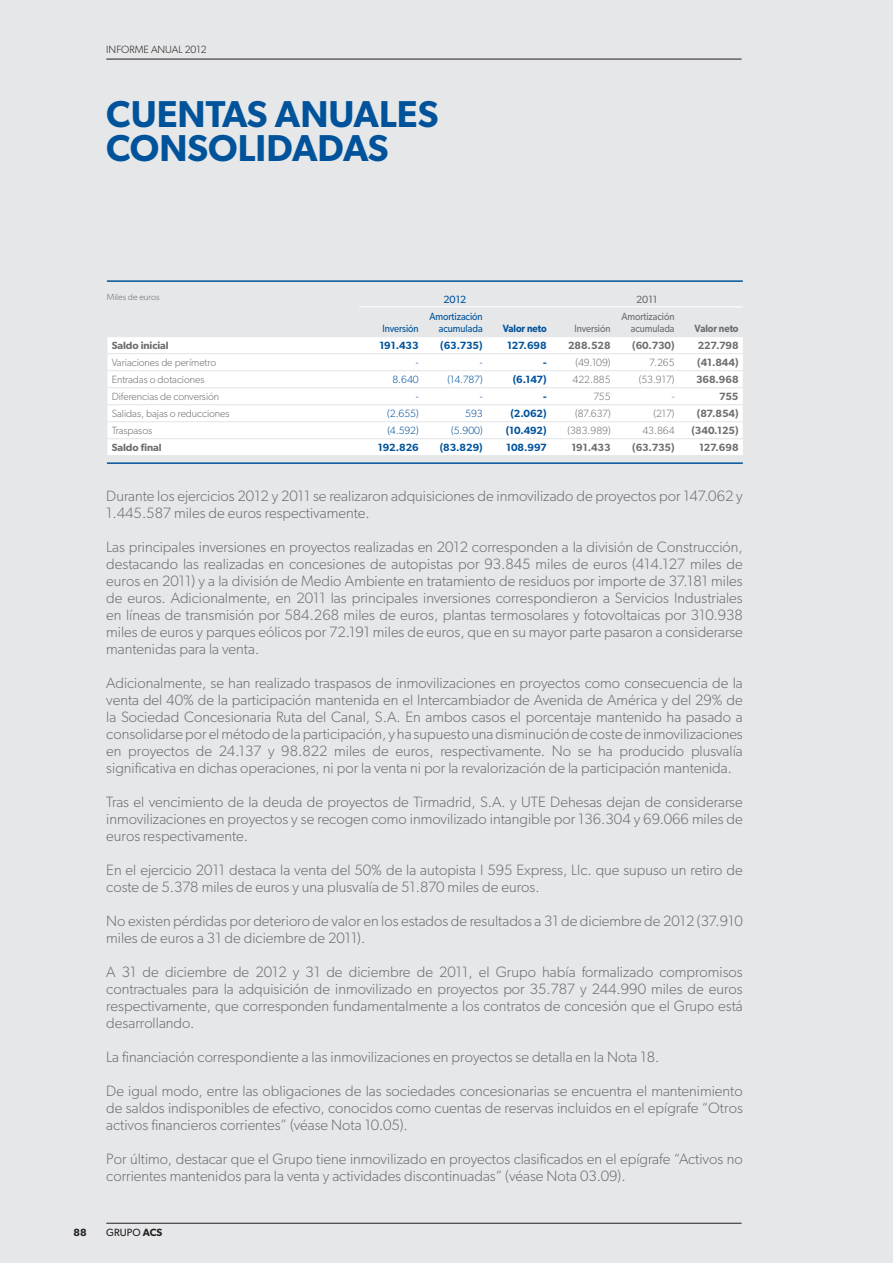
<style>
.page{position:relative;width:893px;height:1263px;background:#e6e7e8}
.page>*{position:absolute;margin:0;border:0;box-sizing:border-box;transform-origin:0 0}
.t1{font:600 37.5px/34px "Gibson";color:#00539b}
.t2{font:300 15px/17px "Gibson";color:#6d6e70;text-align:justify}
.t3{font:300 10.5px "Gibson";letter-spacing:-.005em;color:#6d6e70}
.t4{font:600 10.5px "Gibson";letter-spacing:-.005em;color:#6d6e70}
.t5{font:600 10.5px "Gibson";letter-spacing:-.005em;color:#00539b}
.t6{font:300 10.5px "Gibson";letter-spacing:-.005em;color:#00539b}
.t7{font:10.5px/12.8px "Gibson";letter-spacing:-.005em;color:#00539b;text-align:right;scale:.9 1}
.t8{font:10.5px/12.8px "Gibson";letter-spacing:-.005em;color:#6d6e70;text-align:right;scale:.9 1}
.t9{font:300 10.5px "Gibson";color:#231f20}
.t10{font:600 10.5px "Gibson";letter-spacing:-.005em;color:#00539b;scale:.9 1}
.t11{font:600 10.5px "Gibson";letter-spacing:-.005em;color:#6d6e70;scale:.9 1}
.t12{font:10.5px "Gibson";color:#231f20}
.t13{font:10.5px "Gibson";letter-spacing:-.005em;color:#00539b}
.t14{font:10.5px "Gibson";letter-spacing:-.005em;color:#6d6e70}
.t15{font:600 10.5px "Gibson";color:#231f20}
.t16{font:300 9px "Gibson";letter-spacing:-.005em;color:#6d6e70}
.s1{font-weight:600}
</style>
<div class="page">
<hr style="left:106px;top:1223px;width:636px;height:1px;background:#231f20">
<hr style="left:106px;top:59px;width:636px;height:1px;background:#231f20">
<div style="left:107px;top:337px;width:636px;height:118px;background:#fff"></div>
<hr style="left:106px;top:353px;width:253px;height:1px;background:#e6e7e8">
<hr style="left:106px;top:370px;width:253px;height:1px;background:#e6e7e8">
<hr style="left:106px;top:387px;width:253px;height:1px;background:#e6e7e8">
<hr style="left:106px;top:404px;width:253px;height:1px;background:#e6e7e8">
<hr style="left:106px;top:421px;width:253px;height:1px;background:#e6e7e8">
<hr style="left:106px;top:438px;width:253px;height:1px;background:#e6e7e8">
<hr style="left:359px;top:353px;width:64px;height:1px;background:#e6e7e8">
<hr style="left:359px;top:370px;width:64px;height:1px;background:#e6e7e8">
<hr style="left:359px;top:387px;width:64px;height:1px;background:#e6e7e8">
<hr style="left:359px;top:404px;width:64px;height:1px;background:#e6e7e8">
<hr style="left:359px;top:421px;width:64px;height:1px;background:#e6e7e8">
<hr style="left:359px;top:438px;width:64px;height:1px;background:#e6e7e8">
<hr style="left:423px;top:353px;width:320px;height:1px;background:#e6e7e8">
<hr style="left:423px;top:370px;width:320px;height:1px;background:#e6e7e8">
<hr style="left:423px;top:387px;width:320px;height:1px;background:#e6e7e8">
<hr style="left:423px;top:404px;width:320px;height:1px;background:#e6e7e8">
<hr style="left:423px;top:421px;width:320px;height:1px;background:#e6e7e8">
<hr style="left:423px;top:438px;width:320px;height:1px;background:#e6e7e8">
<hr style="left:359px;top:306px;width:384px;height:1px;background:#fff">
<hr style="left:107px;top:280px;width:636px;height:2px;background:#00539b">
<hr style="left:107px;top:462px;width:636px;height:2px;background:#00539b">
<p class="t9" style="left:106px;top:46px;width:102px">INFORME ANUAL 2012</p>
<h1 class="t1" style="left:106px;top:101px;width:334px">CUENTAS ANUALES<br>CONSOLIDADAS</h1>
<p class="t15" style="left:73px;top:1229px;width:15px">88</p>
<p class="t16" style="left:107px;top:293px;width:54px">Miles de euros</p>
<p class="t13" style="left:443px;top:295px;width:24px">2012</p>
<p class="t14" style="left:636px;top:295px;width:23px">2011</p>
<p class="t7" style="left:383px;top:324px;width:42px">Inversión</p>
<p class="t7" style="left:429px;top:311px;width:61px">Amortización acumulada</p>
<p class="t8" style="left:621px;top:311px;width:61px">Amortización acumulada</p>
<p class="t10" style="left:503px;top:325px;width:50px">Valor neto</p>
<p class="t8" style="left:575px;top:324px;width:42px">Inversión</p>
<p class="t11" style="left:695px;top:325px;width:50px">Valor neto</p>
<p class="t4" style="left:112px;top:342px;width:58px">Saldo inicial</p>
<p class="t5" style="left:379px;top:342px;width:41px">191.433</p>
<p class="t5" style="left:440px;top:342px;width:44px">(63.735)</p>
<p class="t5" style="left:507px;top:342px;width:41px">127.698</p>
<p class="t4" style="left:568px;top:342px;width:44px">288.528</p>
<p class="t4" style="left:632px;top:342px;width:44px">(60.730)</p>
<p class="t4" style="left:698px;top:342px;width:42px">227.798</p>
<p class="t3" style="left:112px;top:359px;width:106px">Variaciones de perímetro</p>
<p class="t6" style="left:416px;top:359px;width:4px">-</p>
<p class="t6" style="left:480px;top:359px;width:4px">-</p>
<p class="t5" style="left:543px;top:359px;width:5px">-</p>
<p class="t3" style="left:576px;top:359px;width:37px">(49.109)</p>
<p class="t3" style="left:649px;top:359px;width:27px">7.265</p>
<p class="t4" style="left:697px;top:359px;width:43px">(41.844)</p>
<p class="t3" style="left:112px;top:376px;width:94px">Entradas o dotaciones</p>
<p class="t6" style="left:392px;top:376px;width:28px">8.640</p>
<p class="t6" style="left:447px;top:376px;width:37px">(14.787)</p>
<p class="t5" style="left:513px;top:376px;width:35px">(6.147)</p>
<p class="t3" style="left:573px;top:376px;width:39px">422.885</p>
<p class="t3" style="left:639px;top:376px;width:37px">(53.917)</p>
<p class="t4" style="left:696px;top:376px;width:44px">368.968</p>
<p class="t3" style="left:112px;top:393px;width:109px">Diferencias de conversión</p>
<p class="t6" style="left:416px;top:393px;width:4px">-</p>
<p class="t6" style="left:480px;top:393px;width:4px">-</p>
<p class="t5" style="left:543px;top:393px;width:5px">-</p>
<p class="t3" style="left:593px;top:393px;width:19px">755</p>
<p class="t3" style="left:672px;top:393px;width:4px">-</p>
<p class="t4" style="left:719px;top:393px;width:21px">755</p>
<p class="t3" style="left:112px;top:410px;width:119px">Salidas, bajas o reducciones</p>
<p class="t6" style="left:387px;top:410px;width:33px">(2.655)</p>
<p class="t6" style="left:465px;top:410px;width:19px">593</p>
<p class="t5" style="left:510px;top:410px;width:38px">(2.062)</p>
<p class="t3" style="left:575px;top:410px;width:37px">(87.637)</p>
<p class="t3" style="left:653px;top:410px;width:23px">(217)</p>
<p class="t4" style="left:697px;top:410px;width:43px">(87.854)</p>
<p class="t3" style="left:112px;top:427px;width:42px">Traspasos</p>
<p class="t6" style="left:387px;top:427px;width:33px">(4.592)</p>
<p class="t6" style="left:451px;top:427px;width:33px">(5.900)</p>
<p class="t5" style="left:506px;top:427px;width:42px">(10.492)</p>
<p class="t3" style="left:567px;top:427px;width:45px">(383.989)</p>
<p class="t3" style="left:642px;top:427px;width:34px">43.864</p>
<p class="t4" style="left:691px;top:427px;width:49px">(340.125)</p>
<p class="t4" style="left:112px;top:444px;width:51px">Saldo final</p>
<p class="t5" style="left:378px;top:444px;width:42px">192.826</p>
<p class="t5" style="left:440px;top:444px;width:44px">(83.829)</p>
<p class="t5" style="left:506px;top:444px;width:42px">108.997</p>
<p class="t4" style="left:571px;top:444px;width:41px">191.433</p>
<p class="t4" style="left:632px;top:444px;width:44px">(63.735)</p>
<p class="t4" style="left:699px;top:444px;width:41px">127.698</p>
<p class="t2" style="left:106px;top:489px;width:638px">Durante los ejercicios 2012 y 2011 se realizaron adquisiciones de inmovilizado de proyectos por 147.062 y<br>1.445.587 miles de euros respectivamente.</p>
<p class="t2" style="left:106px;top:540px;width:638px">Las principales inversiones en proyectos realizadas en 2012 corresponden a la división de Construcción, destacando las realizadas en concesiones de autopistas por 93.845 miles de euros (414.127 miles de euros en 2011) y a la división de Medio Ambiente en tratamiento de residuos por importe de 37.181 miles de euros. Adicionalmente, en 2011 las principales inversiones correspondieron a Servicios Industriales en líneas de transmisión por 584.268 miles de euros, plantas termosolares y fotovoltaicas por 310.938 miles de euros y parques eólicos por 72.191 miles de euros, que en su mayor parte pasaron a considerarse mantenidas para la venta.</p>
<p class="t2" style="left:106px;top:676px;width:638px">Adicionalmente, se han realizado traspasos de inmovilizaciones en proyectos como consecuencia de la venta del 40% de la participación mantenida en el Intercambiador de Avenida de América y del 29% de la Sociedad Concesionaria Ruta del Canal, S.A. En ambos casos el porcentaje mantenido ha pasado a consolidarse por el método de la participación, y ha supuesto una disminución de coste de inmovilizaciones en proyectos de 24.137 y 98.822 miles de euros, respectivamente. No se ha producido plusvalía significativa en dichas operaciones, ni por la venta ni por la revalorización de la participación mantenida.</p>
<p class="t2" style="left:106px;top:795px;width:638px">Tras el vencimiento de la deuda de proyectos de Tirmadrid, S.A. y UTE Dehesas dejan de considerarse inmovilizaciones en proyectos y se recogen como inmovilizado intangible por 136.304 y 69.066 miles de euros respectivamente.</p>
<p class="t2" style="left:106px;top:863px;width:638px">En el ejercicio 2011 destaca la venta del 50% de la autopista I 595 Express, Llc. que supuso un retiro de coste de 5.378 miles de euros y una plusvalía de 51.870 miles de euros.</p>
<p class="t2" style="left:106px;top:914px;width:638px">No existen pérdidas por deterioro de valor en los estados de resultados a 31 de diciembre de 2012 (37.910 miles de euros a 31 de diciembre de 2011).</p>
<p class="t2" style="left:106px;top:965px;width:638px">A 31 de diciembre de 2012 y 31 de diciembre de 2011, el Grupo había formalizado compromisos contractuales para la adquisición de inmovilizado en proyectos por 35.787 y 244.990 miles de euros respectivamente, que corresponden fundamentalmente a los contratos de concesión que el Grupo está desarrollando.</p>
<p class="t2" style="left:106px;top:1050px;width:555px">La financiación correspondiente a las inmovilizaciones en proyectos se detalla en la Nota 18.</p>
<p class="t2" style="left:106px;top:1084px;width:638px">De igual modo, entre las obligaciones de las sociedades concesionarias se encuentra el mantenimiento de saldos indisponibles de efectivo, conocidos como cuentas de reservas incluidos en el epígrafe “Otros activos financieros corrientes” (véase Nota 10.05).</p>
<p class="t2" style="left:106px;top:1152px;width:638px">Por último, destacar que el Grupo tiene inmovilizado en proyectos clasificados en el epígrafe “Activos no corrientes mantenidos para la venta y actividades discontinuadas” (véase Nota 03.09).</p>
<p class="t12" style="left:106px;top:1229px;width:57px">GRUPO <span class="s1">ACS</span></p>
</div>
